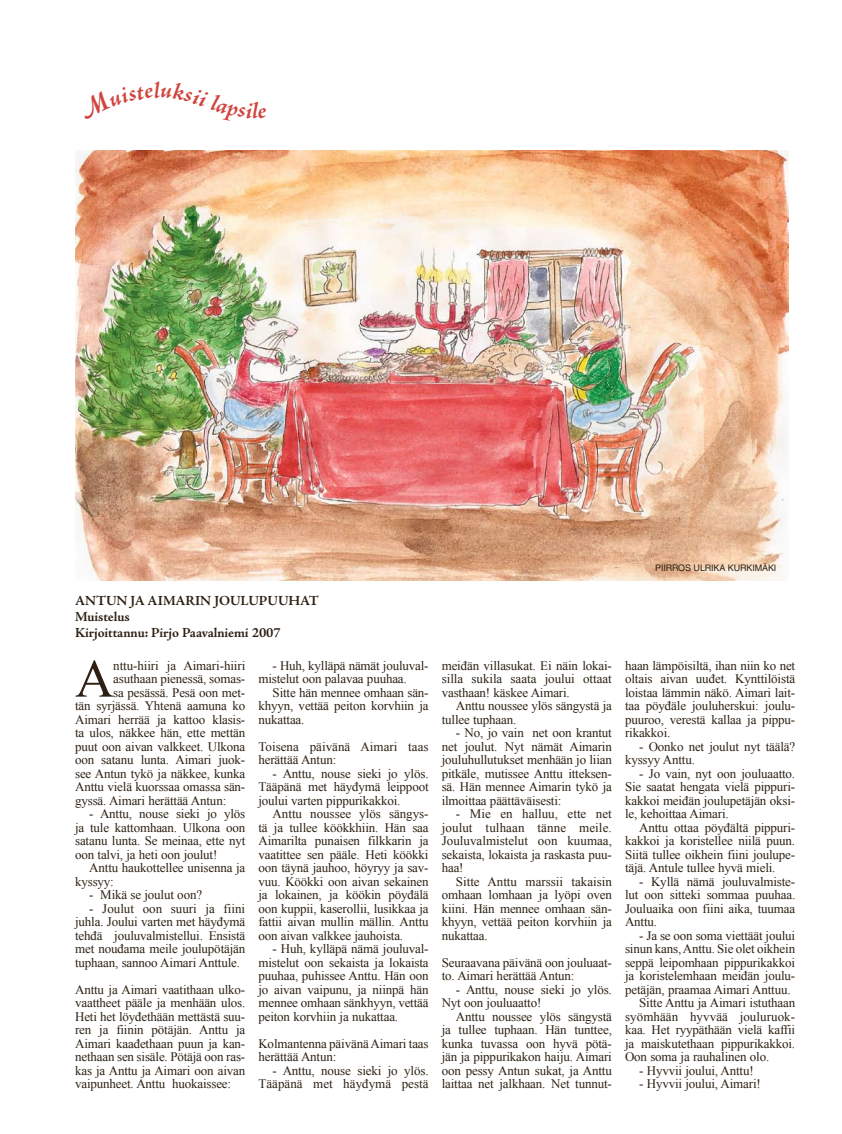
<style>
.page{position:relative;width:842px;height:1134px;background:#fff}
.page>*{position:absolute;margin:0;border:0;box-sizing:border-box;transform-origin:0 0}
.t1{font:53.8px "Times New Roman";color:#2e2113}
.t2{font:700 14px/16px "Adobe Jenson Pro";letter-spacing:-.01em;color:#2e2113}
.t3{font:13px/13.5px "Times New Roman";letter-spacing:-.01em;color:#2e2113;text-align:justify}
.t4{font:9px "Helvetica";letter-spacing:-.015em;color:#2e2113}
</style>
<div class="page">
<img style="left:75px;top:151px;width:713px;height:430px">
<p class="t2" style="left:75px;top:593px;width:245px">ANTUN JA AIMARIN JOULUPUUHAT<br>Muistelus<br>Kirjoittannu: Pirjo Paavalniemi 2007</p>
<h1 class="t1" style="left:75px;top:642px;width:40px">A</h1>
<p class="t3" style="left:113px;top:658px;width:134px">nttu-hiiri ja Aimari-hiiri</p>
<p class="t3" style="left:113px;top:672px;width:133px">asuthaan pienessä, somas-</p>
<p class="t3" style="left:113px;top:685px;width:133px">sa pesässä. Pesä oon met-</p>
<p class="t3" style="left:75px;top:699px;width:172px">tän syrjässä. Yhtenä aamuna ko</p>
<p class="t3" style="left:75px;top:712px;width:172px">Aimari herrää ja kattoo klasis-</p>
<p class="t3" style="left:75px;top:726px;width:172px">ta ulos, näkkee hän, ette mettän</p>
<p class="t3" style="left:75px;top:739px;width:172px">puut oon aivan valkkeet. Ulkona</p>
<p class="t3" style="left:75px;top:753px;width:172px">oon satanu lunta. Aimari juok-</p>
<p class="t3" style="left:75px;top:766px;width:172px">see Antun tykö ja näkkee, kunka</p>
<p class="t3" style="left:75px;top:780px;width:172px">Anttu vielä kuorssaa omassa sän-</p>
<p class="t3" style="left:75px;top:793px;width:153px">gyssä. Aimari herättää Antun:</p>
<p class="t3" style="left:75px;top:807px;width:172px;text-indent:14px">- Anttu, nouse sieki jo ylös ja tule kattomhaan. Ulkona oon satanu lunta. Se meinaa, ette nyt oon talvi, ja heti oon joulut!</p>
<p class="t3" style="left:75px;top:861px;width:172px;text-indent:14px">Anttu haukottellee unisenna ja kyssyy:</p>
<p class="t3" style="left:89px;top:888px;width:114px">- Mikä se joulut oon?</p>
<p class="t3" style="left:75px;top:901px;width:172px;text-indent:14px">- Joulut oon suuri ja fiini juhla. Joului varten met häyđymä tehđä jouluvalmistellui. Ensistä met nouđama meile joulupötäjän tuphaan, sannoo Aimari Anttule.</p>
<p class="t3" style="left:75px;top:982px;width:172px">Anttu ja Aimari vaatithaan ulko&shy;vaattheet pääle ja menhään ulos.<br>Heti het löyđethään mettästä suu&shy;ren ja fiinin pötäjän. Anttu ja Aimari kaađethaan puun ja kan&shy;nethaan sen sisäle. Pötäjä oon ras&shy;kas ja Anttu ja Aimari oon aivan vaipunheet. Anttu huokaissee:</p>
<p class="t3" style="left:258px;top:658px;width:172px;text-indent:14px">- Huh, kylläpä nämät jouluval&shy;mistelut oon palavaa puuhaa.</p>
<p class="t3" style="left:258px;top:685px;width:172px;text-indent:14px">Sitte hän mennee omhaan sän&shy;khyyn, vettää peiton korvhiin ja nukattaa.</p>
<p class="t3" style="left:258px;top:739px;width:172px">Toisena päivänä Aimari taas herättää Antun:</p>
<p class="t3" style="left:258px;top:766px;width:172px;text-indent:14px">- Anttu, nouse sieki jo ylös.<br>Tääpänä met häyđymä leippoot joului varten pippurikakkoi.</p>
<p class="t3" style="left:258px;top:807px;width:172px;text-indent:14px">Anttu noussee ylös sängys&shy;tä ja tullee köökkhiin. Hän saa Aimarilta punaisen filkkarin ja vaatittee sen pääle. Heti köökki oon täynä jauhoo, höyryy ja sav&shy;vuu. Köökki oon aivan sekainen ja lokainen, ja köökin pöyđälä oon kuppii, kaserollii, lusikkaa ja fattii aivan mullin mällin. Anttu oon aivan valkkee jauhoista.</p>
<p class="t3" style="left:258px;top:942px;width:172px;text-indent:14px">- Huh, kylläpä nämä jouluval&shy;mistelut oon sekaista ja lokaista puuhaa, puhissee Anttu. Hän oon jo aivan vaipunu, ja niinpä hän mennee omhaan sänkhyyn, vettää peiton korvhiin ja nukattaa.</p>
<p class="t3" style="left:258px;top:1036px;width:172px">Kolmantenna päivänä Aimari taas herättää Antun:</p>
<p class="t3" style="left:258px;top:1063px;width:172px;text-align:right">- Anttu, nouse sieki jo ylös.<br>Tääpänä met häyđymä pestä</p>
<p class="t3" style="left:442px;top:658px;width:172px">meiđän villasukat. Ei näin lokai&shy;silla sukila saata joului ottaat vasthaan! käskee Aimari.</p>
<p class="t3" style="left:442px;top:699px;width:172px;text-indent:14px">Anttu noussee ylös sängystä ja tullee tuphaan.</p>
<p class="t3" style="left:442px;top:726px;width:172px;text-indent:14px">- No, jo vain net oon krantut net joulut. Nyt nämät Aimarin jouluhullutukset menhään jo liian pitkäle, mutissee Anttu itteksen&shy;sä. Hän mennee Aimarin tykö ja ilmoittaa päättäväisesti:</p>
<p class="t3" style="left:442px;top:807px;width:172px;text-indent:14px">- Mie en halluu, ette net joulut tulhaan tänne meile.<br>Jouluvalmistelut oon kuumaa, sekaista, lokaista ja raskasta puu&shy;haa!</p>
<p class="t3" style="left:442px;top:874px;width:172px;text-indent:14px">Sitte Anttu marssii takaisin omhaan lomhaan ja lyöpi oven kiini. Hän mennee omhaan sän&shy;khyyn, vettää peiton korvhiin ja nukattaa.</p>
<p class="t3" style="left:442px;top:955px;width:172px">Seuraavana päivänä oon jouluaat&shy;to. Aimari herättää Antun:</p>
<p class="t3" style="left:442px;top:982px;width:172px;text-indent:14px">- Anttu, nouse sieki jo ylös.<br>Nyt oon jouluaatto!</p>
<p class="t3" style="left:442px;top:1009px;width:172px;text-indent:14px">Anttu noussee ylös sängystä ja tullee tuphaan. Hän tunttee, kunka tuvassa oon hyvä pötä&shy;jän ja pippurikakon haiju. Aimari oon pessy Antun sukat, ja Anttu laittaa net jalkhaan. Net tunnut-</p>
<p class="t4" style="left:655px;top:562px;width:123px">PIIRROS ULRIKA KURKIMÄKI</p>
<p class="t3" style="left:625px;top:658px;width:172px">haan lämpöisiltä, ihan niin ko net oltais aivan uuđet. Kynttilöistä loistaa lämmin näkö. Aimari lait&shy;taa pöyđäle jouluherskui: joulu&shy;puuroo, verestä kallaa ja pippu&shy;rikakkoi.</p>
<p class="t3" style="left:625px;top:739px;width:172px;text-indent:14px">- Oonko net joulut nyt täälä? kyssyy Anttu.</p>
<p class="t3" style="left:625px;top:766px;width:172px;text-indent:14px">- Jo vain, nyt oon jouluaatto.<br>Sie saatat hengata vielä pippuri&shy;kakkoi meiđän joulupetäjän oksi&shy;le, kehoittaa Aimari.</p>
<p class="t3" style="left:625px;top:820px;width:172px;text-indent:14px">Anttu ottaa pöyđältä pippuri&shy;kakkoi ja koristellee niilä puun.<br>Siitä tullee oikhein fiini joulupe&shy;täjä. Antule tullee hyvä mieli.</p>
<p class="t3" style="left:625px;top:874px;width:172px;text-indent:14px">- Kyllä nämä jouluvalmiste&shy;lut oon sitteki sommaa puuhaa.<br>Jouluaika oon fiini aika, tuumaa Anttu.</p>
<p class="t3" style="left:639px;top:928px;width:157px">- Ja se oon soma viettäät joului</p>
<p class="t3" style="left:625px;top:942px;width:172px">sinun kans, Anttu. Sie olet oikhein</p>
<p class="t3" style="left:625px;top:955px;width:172px">seppä leipomhaan pippurikakkoi</p>
<p class="t3" style="left:625px;top:969px;width:172px">ja koristelemhaan meiđän joulu-</p>
<p class="t3" style="left:625px;top:982px;width:167px">petäjän, praamaa Aimari Anttuu.</p>
<p class="t3" style="left:639px;top:996px;width:157px">Sitte Anttu ja Aimari istuthaan</p>
<p class="t3" style="left:625px;top:1009px;width:172px">syömhään hyvvää jouluruok-</p>
<p class="t3" style="left:625px;top:1023px;width:172px">kaa. Het ryypäthään vielä kaffii</p>
<p class="t3" style="left:625px;top:1036px;width:172px">ja maiskutethaan pippurikakkoi.</p>
<p class="t3" style="left:625px;top:1050px;width:146px">Oon soma ja rauhalinen olo.</p>
<p class="t3" style="left:639px;top:1063px;width:116px">- Hyvvii joului, Anttu!</p>
<p class="t3" style="left:639px;top:1077px;width:123px">- Hyvvii joului, Aimari!</p>
</div>
